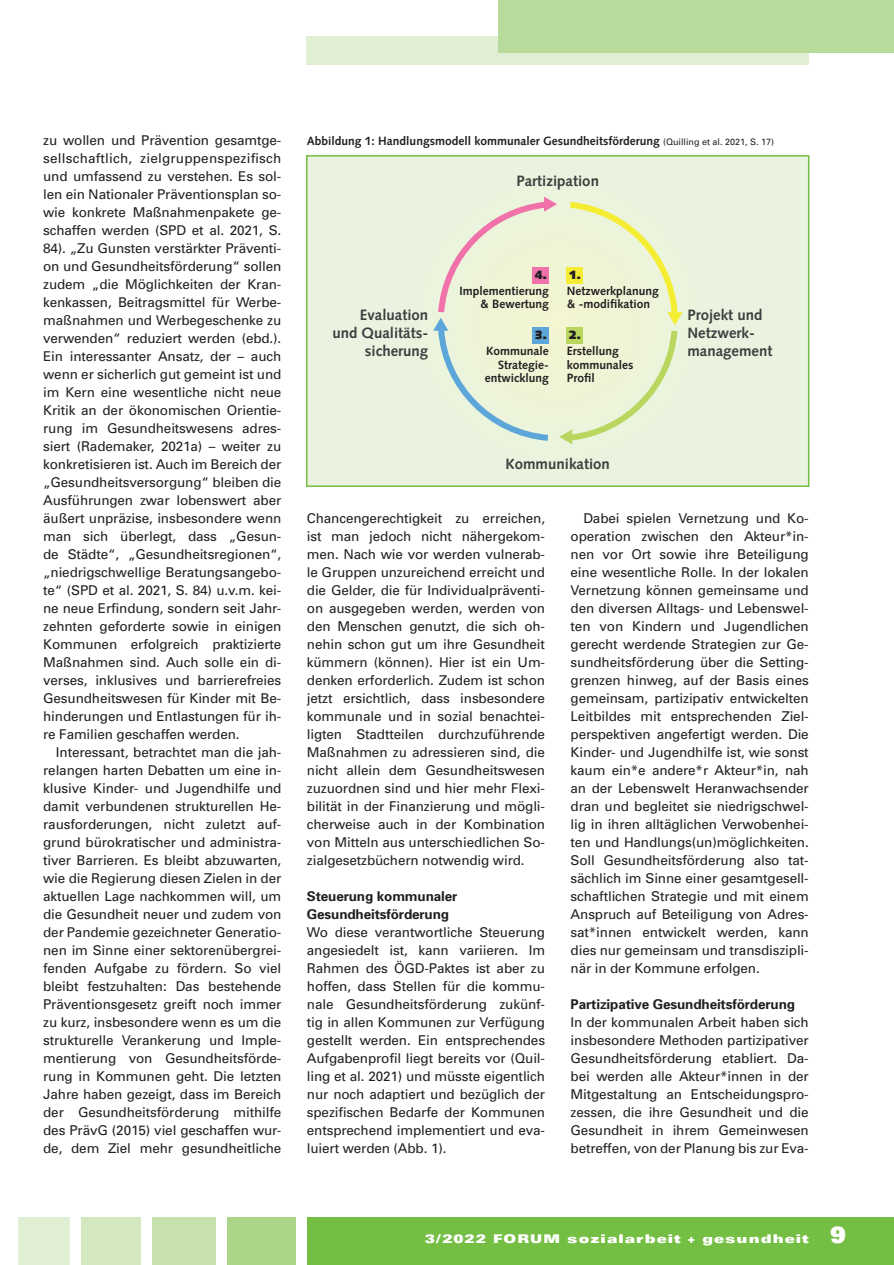
<style>
.page{position:relative;width:894px;height:1265px;background:#fff}
.page>*{position:absolute;margin:0;border:0;box-sizing:border-box;transform-origin:0 0}
.t1{font:700 15px/18px "Syntax";color:#3e3e3f;text-align:right}
.t2{font:13.5px/18px "Univers";letter-spacing:-.01em;color:#231f20;text-align:justify}
.t3{font:700 13.5px/18px "Univers";letter-spacing:-.01em;color:#231f20}
.t4{font:700 12px/13.5px "Syntax";color:#231f20;text-align:right}
.t5{font:900 expanded 12px "Univers";letter-spacing:.09em;color:#fff}
.t6{font:900 12px "Syntax";color:#231f20}
.s1{font-family:"Univers";font-weight:400;font-size:9px}
.s2{font-stretch:normal;font-size:22.5px}
</style>
<div class="page">
<div style="left:307px;top:37px;width:502px;height:28px;background:#e0eed4"></div>
<div style="left:498px;top:0;width:396px;height:52px;background:#b8da9b"></div>
<div style="left:228px;top:1216px;width:68px;height:48px;background:#abd489"></div>
<div style="left:152px;top:1216px;width:64px;height:48px;background:#c6e1ae"></div>
<div style="left:81px;top:1216px;width:59px;height:48px;background:#d3e8c0"></div>
<div style="left:18px;top:1216px;width:51px;height:48px;background:#e0eed4"></div>
<div style="left:307px;top:1216px;width:587px;height:48px;background:#74bf43"></div>
<div style="left:306px;top:155px;width:503px;height:332px;background:#e9f3e0"></div>
<div style="left:396px;top:158px;width:324px;height:324px;background:#eaf3de;border-radius:162px"></div>
<svg style="left:433px;top:196px;width:249px;height:248px"></svg>
<p class="t2" style="left:43px;top:131px;width:240px">zu wollen und Prävention gesamtge&shy;sellschaftlich, zielgruppenspezifisch und umfassend zu verstehen. Es sol&shy;len ein Nationaler Präventionsplan so&shy;wie konkrete Maßnahmenpakete ge&shy;schaffen werden (SPD et al. 2021, S.<br>84). „Zu Gunsten verstärkter Präventi&shy;on und Gesundheitsförderung“ sollen zudem „die Möglichkeiten der Kran&shy;kenkassen, Beitragsmittel für Werbe&shy;maßnahmen und Werbegeschenke zu verwenden“ reduziert werden (ebd.).<br>Ein interessanter Ansatz, der – auch wenn er sicherlich gut gemeint ist und im Kern eine wesentliche nicht neue Kritik an der ökonomischen Orientie&shy;rung im Gesundheitswesens adres&shy;siert (Rademaker, 2021a) – weiter zu konkretisieren ist. Auch im Bereich der „Gesundheitsversorgung“ bleiben die Ausführungen zwar lobenswert aber äußert unpräzise, insbesondere wenn man sich überlegt, dass „Gesun&shy;de Städte“, „Gesundheitsregionen“, „niedrigschwellige Beratungsangebo&shy;te“ (SPD et al. 2021, S. 84) u.v.m. kei&shy;ne neue Erfindung, sondern seit Jahr&shy;zehnten geforderte sowie in einigen Kommunen erfolgreich praktizierte Maßnahmen sind. Auch solle ein di&shy;verses, inklusives und barrierefreies Gesundheitswesen für Kinder mit Be&shy;hinderungen und Entlastungen für ih&shy;re Familien geschaffen werden.</p>
<p class="t2" style="left:43px;top:743px;width:240px;text-indent:13px">Interessant, betrachtet man die jah&shy;relangen harten Debatten um eine in&shy;klusive Kinder- und Jugendhilfe und damit verbundenen strukturellen He&shy;rausforderungen, nicht zuletzt auf&shy;grund bürokratischer und administra&shy;tiver Barrieren. Es bleibt abzuwarten, wie die Regierung diesen Zielen in der aktuellen Lage nachkommen will, um die Gesundheit neuer und zudem von der Pandemie gezeichneter Generatio&shy;nen im Sinne einer sektorenübergrei&shy;fenden Aufgabe zu fördern. So viel bleibt festzuhalten: Das bestehende Präventionsgesetz greift noch immer zu kurz, insbesondere wenn es um die strukturelle Verankerung und Imple&shy;mentierung von Gesundheitsförde&shy;rung in Kommunen geht. Die letzten Jahre haben gezeigt, dass im Bereich der Gesundheitsförderung mithilfe des PrävG (2015) viel geschaffen wur&shy;de, dem Ziel mehr gesundheitliche</p>
<p class="t4" style="left:307px;top:134px;width:469px">Abbildung 1: Handlungsmodell kommunaler Gesundheitsförderung <span class="s1">(Quilling et al. 2021, S. 17)</span></p>
<p class="t1" style="left:516px;top:172px;width:84px">Partizipation</p>
<p class="t6" style="left:535px;top:268px;width:14px">4.</p>
<p class="t4" style="left:459px;top:284px;width:91px">Implementierung &amp; Bewertung</p>
<p class="t6" style="left:569px;top:268px;width:14px">1.</p>
<p class="t4" style="left:567px;top:284px;width:94px;text-align:left">Netzwerkplanung &amp; -modifikation</p>
<p class="t6" style="left:569px;top:328px;width:14px">2.</p>
<p class="t4" style="left:567px;top:344px;width:68px;text-align:left">Erstellung kommunales<br>Profil</p>
<p class="t1" style="left:332px;top:305px;width:97px">Evaluation und Qualitäts&shy;sicherung</p>
<p class="t1" style="left:687px;top:305px;width:87px;text-align:left">Projekt und<br>Netzwerk&shy;management</p>
<p class="t6" style="left:535px;top:328px;width:14px">3.</p>
<p class="t4" style="left:485px;top:344px;width:66px">Kommunale<br>Strategie&shy;entwicklung</p>
<p class="t1" style="left:505px;top:455px;width:106px">Kommunikation</p>
<p class="t2" style="left:307px;top:509px;width:240px">Chancengerechtigkeit zu erreichen, ist man jedoch nicht nähergekom&shy;men. Nach wie vor werden vulnerab&shy;le Gruppen unzureichend erreicht und die Gelder, die für Individualpräventi&shy;on ausgegeben werden, werden von den Menschen genutzt, die sich oh&shy;nehin schon gut um ihre Gesundheit kümmern (können). Hier ist ein Um&shy;denken erforderlich. Zudem ist schon jetzt ersichtlich, dass insbesondere kommunale und in sozial benachtei&shy;ligten Stadtteilen durchzuführende Maßnahmen zu adressieren sind, die nicht allein dem Gesundheitswesen zuzuordnen sind und hier mehr Flexi&shy;bilität in der Finanzierung und mögli&shy;cherweise auch in der Kombination von Mitteln aus unterschiedlichen So&shy;zialgesetzbüchern notwendig wird.</p>
<p class="t3" style="left:307px;top:887px;width:152px">Steuerung kommunaler<br>Gesundheitsförderung</p>
<p class="t2" style="left:307px;top:923px;width:240px">Wo diese verantwortliche Steuerung angesiedelt ist, kann variieren. Im Rahmen des ÖGD-Paktes ist aber zu hoffen, dass Stellen für die kommu&shy;nale Gesundheitsförderung zukünf&shy;tig in allen Kommunen zur Verfügung gestellt werden. Ein entsprechendes Aufgabenprofil liegt bereits vor (Quil&shy;ling et al. 2021) und müsste eigentlich nur noch adaptiert und bezüglich der spezifischen Bedarfe der Kommunen entsprechend implementiert und eva&shy;luiert werden (Abb. 1).</p>
<p class="t2" style="left:570px;top:509px;width:240px;text-indent:13px">Dabei spielen Vernetzung und Ko&shy;operation zwischen den Akteur*in&shy;nen vor Ort sowie ihre Beteiligung eine wesentliche Rolle. In der lokalen Vernetzung können gemeinsame und den diversen Alltags- und Lebenswel&shy;ten von Kindern und Jugendlichen gerecht werdende Strategien zur Ge&shy;sundheitsförderung über die Setting&shy;grenzen hinweg, auf der Basis eines gemeinsam, partizipativ entwickelten Leitbildes mit entsprechenden Ziel&shy;perspektiven angefertigt werden. Die Kinder- und Jugendhilfe ist, wie sonst kaum ein*e andere*r Akteur*in, nah an der Lebenswelt Heranwachsender dran und begleitet sie niedrigschwel&shy;lig in ihren alltäglichen Verwobenhei&shy;ten und Handlungs(un)möglichkeiten.<br>Soll Gesundheitsförderung also tat&shy;sächlich im Sinne einer gesamtgesell&shy;schaftlichen Strategie und mit einem Anspruch auf Beteiligung von Adres&shy;sat*innen entwickelt werden, kann dies nur gemeinsam und transdiszipli&shy;när in der Kommune erfolgen.</p>
<p class="t3" style="left:570px;top:994px;width:226px">Partizipative Gesundheitsförderung</p>
<p class="t2" style="left:570px;top:1013px;width:240px">In der kommunalen Arbeit haben sich insbesondere Methoden partizipativer Gesundheitsförderung etabliert. Da&shy;bei werden alle Akteur*innen in der Mitgestaltung an Entscheidungspro&shy;zessen, die ihre Gesundheit und die Gesundheit in ihrem Gemeinwesen betreffen, von der Planung bis zur Eva-</p>
<p class="t5" style="left:425px;top:1231px;width:422px">3/2022 FORUM sozialarbeit + gesundheit <span class="s2">9</span></p>
</div>
